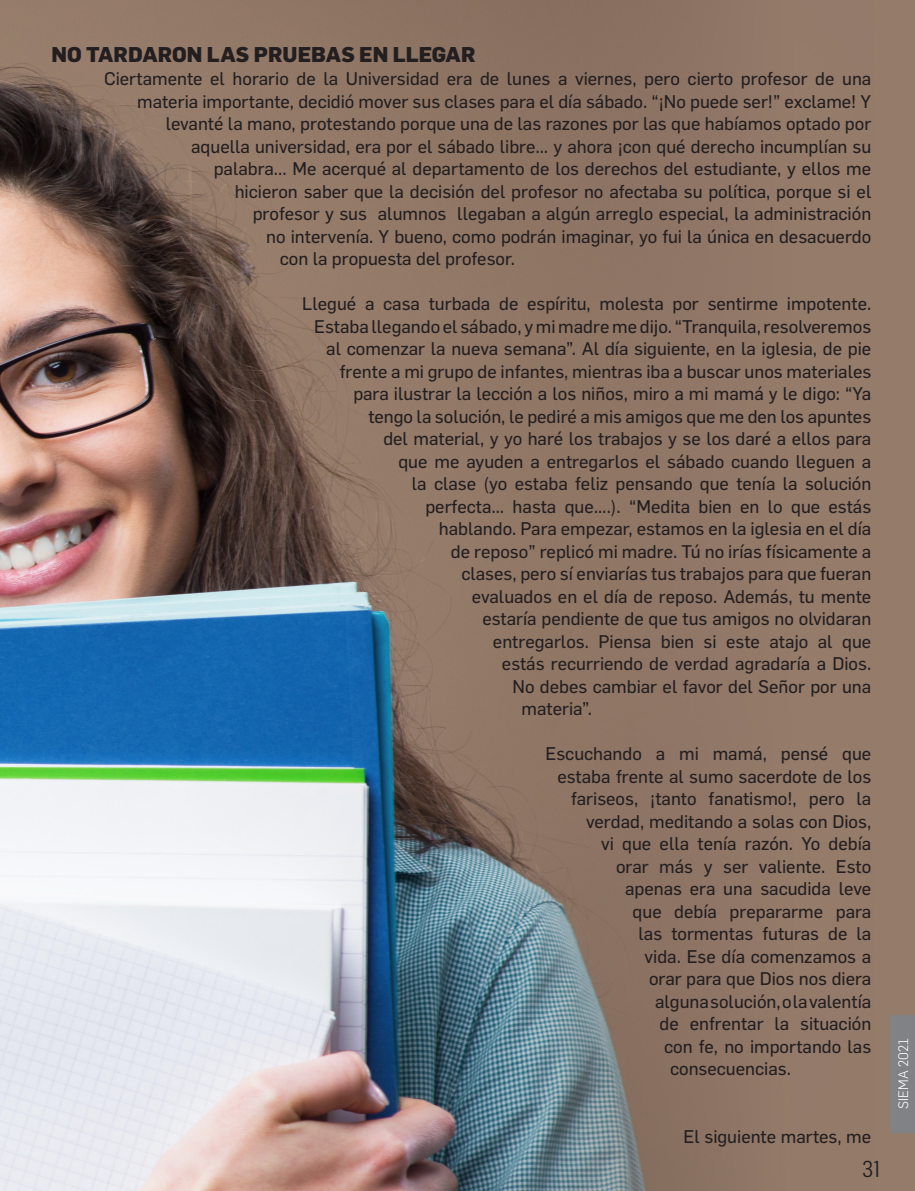
<style>
.page{position:relative;width:915px;height:1191px;background:#fff}
.page>*{position:absolute;margin:0;border:0;box-sizing:border-box;transform-origin:0 0}
.t1{font:22.5px "Flama Semicondensed";color:#231f20}
.t2{font:800 21px "Flama";color:#231f20}
.t3{font:18px "Flama Basic";color:#231f20}
.t4{font:300 13.5px "Flama";color:#fff}
</style>
<div class="page">
<img style="left:0;top:0;width:914px;height:1191px">
<div style="left:889px;top:1014px;width:25px;height:118px;background:#808285"></div>
<p class="t2" style="left:52px;top:40px;width:425px">NO TARDARON LAS PRUEBAS EN LLEGAR</p>
<p class="t3" style="left:104px;top:66px;width:768px">Ciertamente el horario de la Universidad era de lunes a viernes, pero cierto profesor de una</p>
<p class="t3" style="left:137px;top:88px;width:735px">materia importante, decidió mover sus clases para el día sábado. “¡No puede ser!” exclame! Y</p>
<p class="t3" style="left:166px;top:111px;width:706px">levanté la mano, protestando porque una de las razones por las que habíamos optado por</p>
<p class="t3" style="left:191px;top:133px;width:681px">aquella universidad, era por el sábado libre… y ahora ¡con qué derecho incumplían su</p>
<p class="t3" style="left:214px;top:156px;width:658px">palabra... Me acerqué al departamento de los derechos del estudiante, y ellos me</p>
<p class="t3" style="left:235px;top:178px;width:638px">hicieron saber que la decisión del profesor no afectaba su política, porque si el</p>
<p class="t3" style="left:253px;top:201px;width:619px">profesor y sus alumnos llegaban a algún arreglo especial, la administración</p>
<p class="t3" style="left:266px;top:223px;width:606px">no intervenía. Y bueno, como podrán imaginar, yo fui la única en desacuerdo</p>
<p class="t3" style="left:280px;top:246px;width:237px">con la propuesta del profesor.</p>
<p class="t3" style="left:302px;top:291px;width:570px">Llegué a casa turbada de espíritu, molesta por sentirme impotente.</p>
<p class="t3" style="left:314px;top:313px;width:558px">Estaba llegando el sábado, y mi madre me dijo. “Tranquila, resolveremos</p>
<p class="t3" style="left:326px;top:336px;width:546px">al comenzar la nueva semana”. Al día siguiente, en la iglesia, de pie</p>
<p class="t3" style="left:340px;top:358px;width:533px">frente a mi grupo de infantes, mientras iba a buscar unos materiales</p>
<p class="t3" style="left:353px;top:381px;width:519px">para ilustrar la lección a los niños, miro a mi mamá y le digo: “Ya</p>
<p class="t3" style="left:368px;top:403px;width:504px">tengo la solución, le pediré a mis amigos que me den los apuntes</p>
<p class="t3" style="left:383px;top:426px;width:489px">del material, y yo haré los trabajos y se los daré a ellos para</p>
<p class="t3" style="left:398px;top:448px;width:474px">que me ayuden a entregarlos el sábado cuando lleguen a</p>
<p class="t3" style="left:412px;top:471px;width:461px">la clase (yo estaba feliz pensando que tenía la solución</p>
<p class="t3" style="left:425px;top:493px;width:447px">perfecta… hasta que….). “Medita bien en lo que estás</p>
<p class="t3" style="left:439px;top:516px;width:433px">hablando. Para empezar, estamos en la iglesia en el día</p>
<p class="t3" style="left:451px;top:538px;width:422px">de reposo” replicó mi madre. Tú no irías físicamente a</p>
<p class="t3" style="left:461px;top:561px;width:411px">clases, pero sí enviarías tus trabajos para que fueran</p>
<p class="t3" style="left:472px;top:583px;width:401px">evaluados en el día de reposo. Además, tu mente</p>
<p class="t3" style="left:482px;top:606px;width:390px">estaría pendiente de que tus amigos no olvidaran</p>
<p class="t3" style="left:493px;top:628px;width:380px">entregarlos. Piensa bien si este atajo al que</p>
<p class="t3" style="left:502px;top:651px;width:371px">estás recurriendo de verdad agradaría a Dios.</p>
<p class="t3" style="left:512px;top:673px;width:360px">No debes cambiar el favor del Señor por una</p>
<p class="t3" style="left:521px;top:696px;width:72px">materia”.</p>
<p class="t3" style="left:545px;top:741px;width:327px">Escuchando a mi mamá, pensé que</p>
<p class="t3" style="left:557px;top:763px;width:315px">estaba frente al sumo sacerdote de los</p>
<p class="t3" style="left:571px;top:786px;width:302px">fariseos, ¡tanto fanatismo!, pero la</p>
<p class="t3" style="left:586px;top:808px;width:287px">verdad, meditando a solas con Dios,</p>
<p class="t3" style="left:601px;top:831px;width:271px">vi que ella tenía razón. Yo debía</p>
<p class="t3" style="left:616px;top:853px;width:257px">orar más y ser valiente. Esto</p>
<p class="t3" style="left:625px;top:876px;width:248px">apenas era una sacudida leve</p>
<p class="t3" style="left:632px;top:898px;width:240px">que debía prepararme para</p>
<p class="t3" style="left:638px;top:921px;width:234px">las tormentas futuras de la</p>
<p class="t3" style="left:644px;top:943px;width:228px">vida. Ese día comenzamos a</p>
<p class="t3" style="left:649px;top:966px;width:224px">orar para que Dios nos diera</p>
<p class="t3" style="left:655px;top:988px;width:217px">alguna solución, o la valentía</p>
<p class="t3" style="left:659px;top:1011px;width:213px">de enfrentar la situación</p>
<p class="t3" style="left:664px;top:1033px;width:208px">con fe, no importando las</p>
<p class="t3" style="left:670px;top:1056px;width:122px">consecuencias.</p>
<p class="t3" style="left:683px;top:1123px;width:189px">El siguiente martes, me</p>
<p class="t1" style="left:862px;top:1154px;width:20px">31</p>
<p class="t4" style="left:894px;top:1108px;width:72px;rotate:-90deg">SIEMA 2021</p>
</div>
